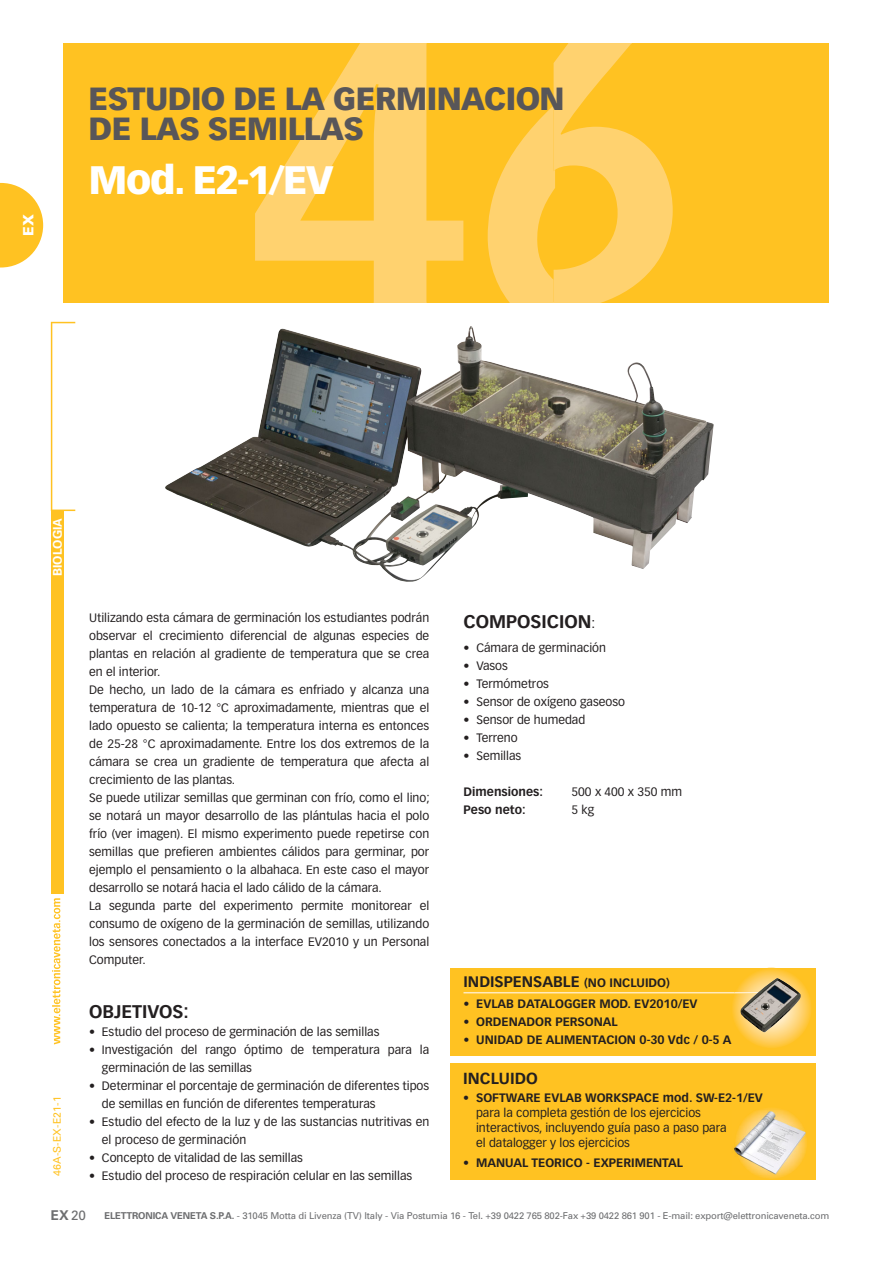
<style>
.page{position:relative;width:893px;height:1263px;background:#fff}
.page>*{position:absolute;margin:0;border:0;box-sizing:border-box;transform-origin:0 0}
.t1{font:900 39px "Vectora LH";letter-spacing:-.04em;color:#fff}
.t2{font:900 31.5px/30px "Vectora LH";letter-spacing:-.02em;color:#585659}
.t3{font:700 18px "Vectora LH";color:#231f20}
.t4{font:700 15.75px "Vectora LH";color:#231f20}
.t5{font:700 15px "Vectora LH";color:#231f20}
.t6{font:900 14.25px "Univers";color:#fff}
.t7{font:700 13.5px "Univers";color:#6d6e70}
.t8{font:12px/18px "Vectora LH";color:#231f20}
.t9{font:700 12px "Vectora LH";color:#231f20}
.t10{font:700 12px "Univers";color:#fff}
.t11{font:10.5px "Univers";letter-spacing:.01em;color:#ffc222}
.t12{font:9.45px "Univers";letter-spacing:-.015em;color:#6d6e70}
.s1{font-weight:400;font-size:13.5px}
.s2{font-size:12px}
.s3{font-weight:400}
.s4{font-weight:700}
</style>
<div class="page">
<div style="left:51px;top:510px;width:13px;height:383px;background:#ffc222"></div>
<svg style="left:52px;top:898px;width:8px;height:146px"></svg>
<svg style="left:0;top:183px;width:43px;height:85px"></svg>
<div style="left:64px;top:43px;width:765px;height:260px;background:#ffc222"></div>
<svg style="left:255px;top:43px;width:208px;height:260px;fill:#ffd16b"></svg>
<svg style="left:487px;top:43px;width:186px;height:260px"></svg>
<svg style="left:51px;top:322px;width:24px;height:189px"></svg>
<div style="left:450px;top:968px;width:366px;height:87px;background:#ffc222"></div>
<svg style="left:463px;top:969px;width:348px;height:79px"></svg>
<img style="left:740px;top:978px;width:60px;height:55px">
<div style="left:450px;top:1063px;width:366px;height:116px;background:#ffc222"></div>
<svg style="left:757px;top:1108px;width:50px;height:71px"></svg>
<img style="left:734px;top:1110px;width:71px;height:65px">
<img style="left:165px;top:326px;width:548px;height:256px">
<p class="t6" style="left:23px;top:236px;width:23px;rotate:-90deg">EX</p>
<h2 class="t2" style="left:89px;top:86px;width:477px">ESTUDIO DE LA GERMINACION<br>DE LAS SEMILLAS</h2>
<h1 class="t1" style="left:89px;top:164px;width:246px">Mod. E2-1/EV</h1>
<p class="t10" style="left:53px;top:576px;width:60px;rotate:-90deg">BIOLOGIA</p>
<p class="t11" style="left:53px;top:1176px;width:81px;rotate:-90deg">46A-S-EX-E21-1</p>
<p class="t8" style="left:89px;top:610px;width:342px">Utilizando esta cámara de germinación los estudiantes podrán observar el crecimiento diferencial de algunas especies de plantas en relación al gradiente de temperatura que se crea en el interior.<br>De hecho, un lado de la cámara es enfriado y alcanza una temperatura de 10-12 °C aproximadamente, mientras que el lado opuesto se calienta; la temperatura interna es entonces de 25-28 °C aproximadamente. Entre los dos extremos de la cámara se crea un gradiente de temperatura que afecta al crecimiento de las plantas.<br>Se puede utilizar semillas que germinan con frío, como el lino; se notará un mayor desarrollo de las plántulas hacia el polo frío (ver imagen). El mismo experimento puede repetirse con semillas que prefieren ambientes cálidos para germinar, por ejemplo el pensamiento o la albahaca. En este caso el mayor desarrollo se notará hacia el lado cálido de la cámara.<br>La segunda parte del experimento permite monitorear el consumo de oxígeno de la germinación de semillas, utilizando los sensores conectados a la interface EV2010 y un Personal Computer.</p>
<h3 class="t3" style="left:89px;top:1004px;width:101px">OBJETIVOS:</h3>
<p class="t8" style="left:89px;top:1024px;width:292px">• Estudio del proceso de germinación de las semillas</p>
<p class="t8" style="left:102px;top:1042px;width:329px;text-indent:-13px">• Investigación del rango óptimo de temperatura para la germinación de las semillas</p>
<p class="t8" style="left:102px;top:1078px;width:329px;text-indent:-13px">• Determinar el porcentaje de germinación de diferentes tipos de semillas en función de diferentes temperaturas</p>
<p class="t8" style="left:102px;top:1114px;width:329px;text-indent:-13px">• Estudio del efecto de la luz y de las sustancias nutritivas en el proceso de germinación</p>
<p class="t8" style="left:89px;top:1150px;width:215px">• Concepto de vitalidad de las semillas</p>
<p class="t8" style="left:89px;top:1168px;width:325px">• Estudio del proceso de respiración celular en las semillas</p>
<h3 class="t3" style="left:463px;top:614px;width:133px">COMPOSICION<span class="s1">:</span></h3>
<p class="t8" style="left:463px;top:639px;width:144px">• Cámara de germinación</p>
<p class="t8" style="left:463px;top:657px;width:46px">• Vasos</p>
<p class="t8" style="left:463px;top:675px;width:87px">• Termómetros</p>
<p class="t8" style="left:463px;top:693px;width:163px">• Sensor de oxígeno gaseoso</p>
<p class="t8" style="left:463px;top:711px;width:123px">• Sensor de humedad</p>
<p class="t8" style="left:463px;top:729px;width:56px">• Terreno</p>
<p class="t8" style="left:463px;top:747px;width:59px">• Semillas</p>
<p class="t9" style="left:463px;top:786px;width:81px">Dimensiones:</p>
<p class="t8" style="left:571px;top:783px;width:112px">500 x 400 x 350 mm</p>
<p class="t9" style="left:463px;top:804px;width:64px">Peso neto:</p>
<p class="t8" style="left:571px;top:801px;width:24px">5 kg</p>
<p class="t5" style="left:463px;top:976px;width:208px">INDISPENSABLE <span class="s2">(NO INCLUIDO)</span></p>
<p class="t9" style="left:463px;top:998px;width:235px">• EVLAB DATALOGGER MOD. EV2010/EV</p>
<p class="t9" style="left:463px;top:1016px;width:156px">• ORDENADOR PERSONAL</p>
<p class="t9" style="left:463px;top:1034px;width:269px">• UNIDAD DE ALIMENTACION 0-30 Vdc / 0-5 A</p>
<h3 class="t4" style="left:463px;top:1072px;width:76px">INCLUIDO</h3>
<p class="t9" style="left:463px;top:1093px;width:301px">• SOFTWARE EVLAB WORKSPACE mod. SW-E2-1/EV</p>
<p class="t8" style="left:476px;top:1106px;width:252px;line-height:15px">para la completa gestión de los ejercicios interactivos, incluyendo guía paso a paso para el datalogger y los ejercicios</p>
<p class="t9" style="left:463px;top:1157px;width:221px">• MANUAL TEORICO - EXPERIMENTAL</p>
<p class="t7" style="left:51px;top:1210px;width:37px">EX <span class="s3">20</span></p>
<p class="t12" style="left:104px;top:1212px;width:726px"><span class="s4">ELETTRONICA VENETA S.P.A.</span> - 31045 Motta di Livenza (TV) Italy - Via Postumia 16 - Tel. +39 0422 765 802-Fax +39 0422 861 901 - E-mail: export@elettronicaveneta.com</p>
</div>
